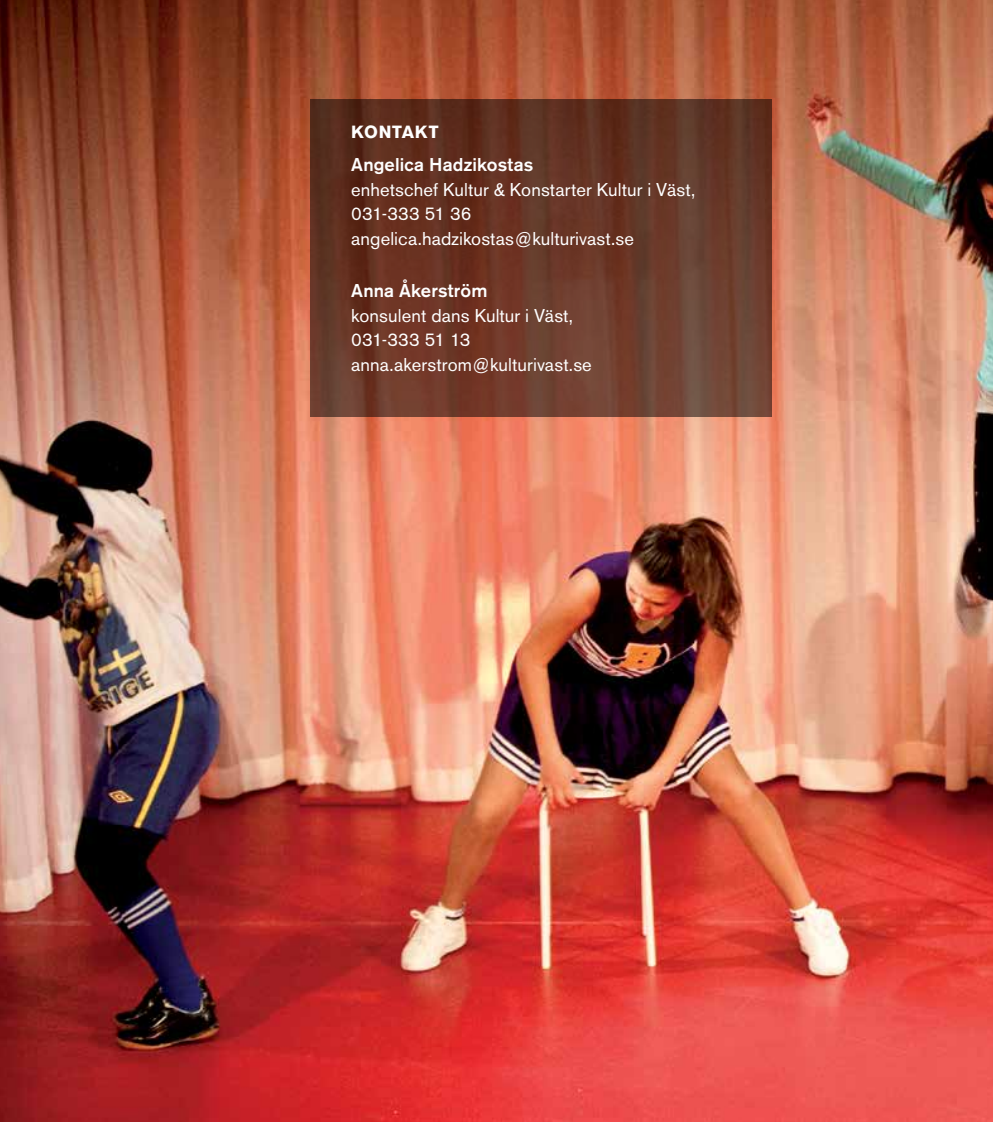
<style>
.page{position:relative;width:993px;height:1122px;background:#fff}
.page>*{position:absolute;margin:0;border:0;box-sizing:border-box;transform-origin:0 0}
.t1{font:18.38px/24.5px "Akzidenz Grotesk BE";letter-spacing:.005em;color:#fff}
.t2{font:500 18.38px "Akzidenz Grotesk BE";letter-spacing:.005em;color:#fff}
.t3{font:700 17.5px "Akzidenz Grotesk BE";letter-spacing:.045em;color:#fff}
</style>
<div class="page">
<img style="left:0;top:0;width:992px;height:1121px">
<svg style="left:310px;top:99px;width:461px;height:317px;background:#673727"></svg>
<p class="t3" style="left:351px;top:122px;width:89px">KONTAKT</p>
<p class="t2" style="left:351px;top:153px;width:183px">Angelica Hadzikostas</p>
<p class="t1" style="left:351px;top:177px;width:345px">enhetschef Kultur &amp; Konstarter Kultur i Väst,<br>031-333 51 36 angelica.hadzikostas@kulturivast.se</p>
<p class="t2" style="left:351px;top:279px;width:138px">Anna Åkerström</p>
<p class="t1" style="left:351px;top:303px;width:242px">konsulent dans Kultur i Väst,<br>031-333 51 13 anna.akerstrom@kulturivast.se</p>
</div>
